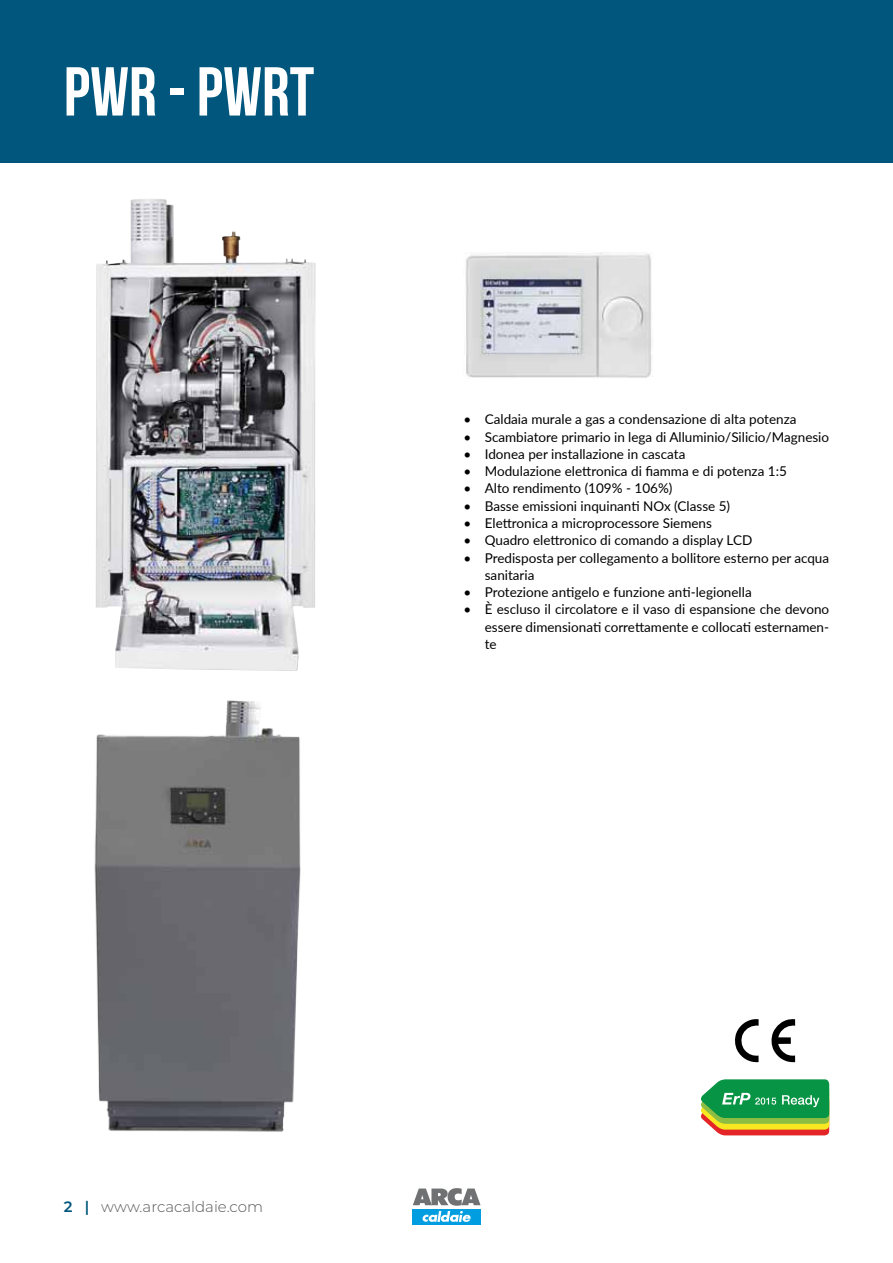
<style>
.page{position:relative;width:893px;height:1263px;background:#fff}
.page>*{position:absolute;margin:0;border:0;box-sizing:border-box;transform-origin:0 0}
.t1{font:700 69px "Bebas Neue";color:#fff}
.t2{font:300 15px "Montserrat";color:#58585a}
.t3{font:13.5px/17.2px "Lato";color:#000}
.s1{font-weight:600;color:#00567c}
</style>
<div class="page">
<img style="left:96px;top:199px;width:220px;height:472px">
<img style="left:465px;top:252px;width:186px;height:126px">
<img style="left:94px;top:700px;width:207px;height:432px">
<div style="left:0;top:0;width:893px;height:162px;background:#00567c"></div>
<svg style="left:735px;top:1019px;width:24px;height:44px"></svg>
<svg style="left:771px;top:1019px;width:24px;height:44px"></svg>
<svg style="left:701px;top:1079px;width:128px;height:56px;background:#5da151"></svg>
<div style="left:412px;top:1209px;width:68px;height:15px;background:#009ee0"></div>
<svg style="left:413px;top:1188px;width:67px;height:34px"></svg>
<h1 class="t1" style="left:64px;top:54px;width:252px">PWR - PWRT</h1>
<p class="t3" style="left:463px;top:410px;width:335px">• Caldaia murale a gas a condensazione di alta potenza</p>
<p class="t3" style="left:463px;top:428px;width:367px">• Scambiatore primario in lega di Alluminio/Silicio/Magnesio</p>
<p class="t3" style="left:463px;top:445px;width:223px">• Idonea per installazione in cascata</p>
<p class="t3" style="left:463px;top:462px;width:325px">• Modulazione elettronica di fiamma e di potenza 1:5</p>
<p class="t3" style="left:463px;top:479px;width:210px">• Alto rendimento (109% - 106%)</p>
<p class="t3" style="left:463px;top:497px;width:268px">• Basse emissioni inquinanti NOx (Classe 5)</p>
<p class="t3" style="left:463px;top:514px;width:250px">• Elettronica a microprocessore Siemens</p>
<p class="t3" style="left:463px;top:531px;width:290px">• Quadro elettronico di comando a display LCD</p>
<p class="t3" style="left:485px;top:548px;width:346px;text-indent:-21px">• Predisposta per collegamento a bollitore esterno per acqua sanitaria</p>
<p class="t3" style="left:463px;top:583px;width:290px">• Protezione antigelo e funzione anti-legionella</p>
<p class="t3" style="left:485px;top:600px;width:346px;text-align:justify;text-indent:-21px">• È escluso il circolatore e il vaso di espansione che devono essere dimensionati correttamente e collocati esternamen&shy;te</p>
<p class="t2" style="left:64px;top:1196px;width:201px"><span class="s1">2 |</span> www.arcacaldaie.com</p>
</div>
